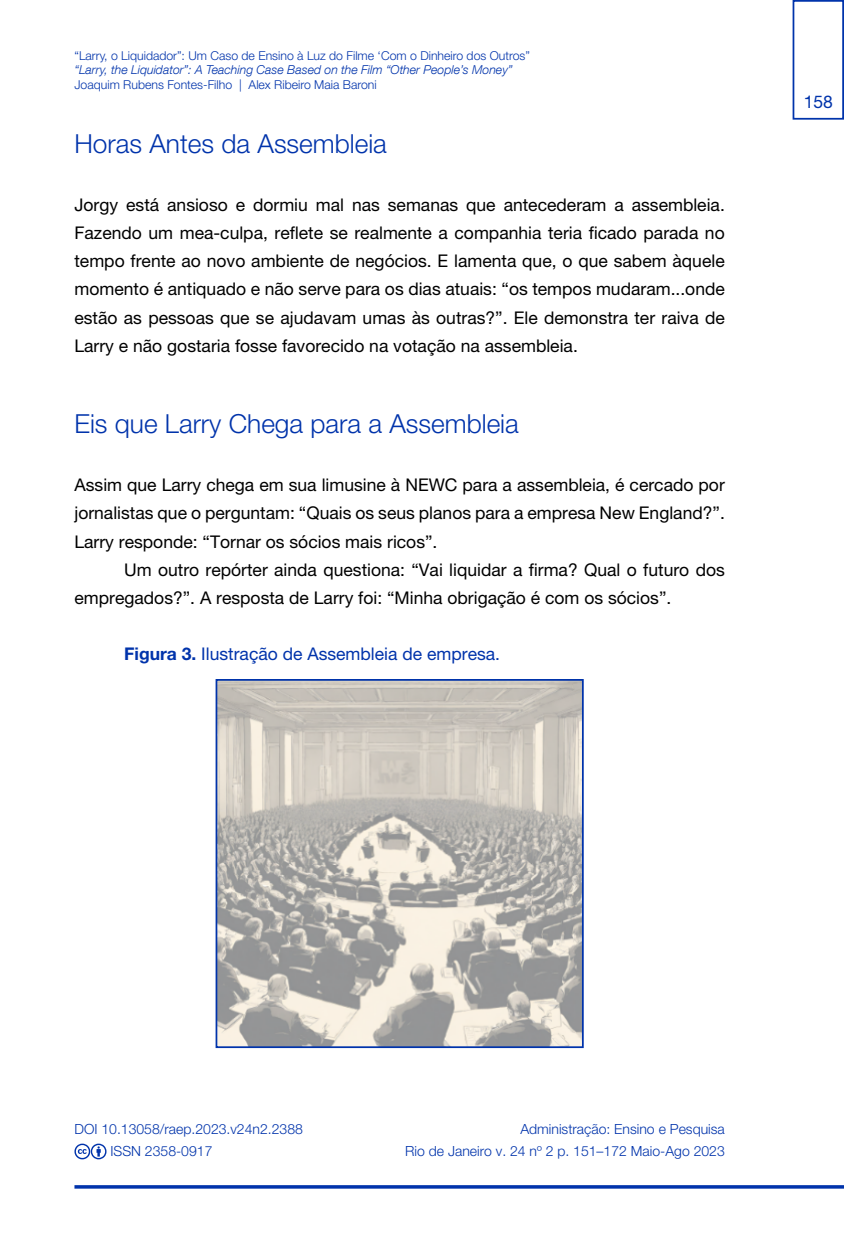
<style>
.page{position:relative;width:844px;height:1241px;background:#fff}
.page>*{position:absolute;margin:0;border:0;box-sizing:border-box;transform-origin:0 0}
.t1{font:300 26.25px "Helvetica Neue LT Std";color:#0033ab}
.t2{font:17.5px/28.2px "Helvetica Neue LT Std";color:#000;text-align:justify}
.t3{font:17.5px "Helvetica Neue LT Std";color:#0033ab}
.t4{font:300 14px/21.7px "Helvetica Neue LT Std";color:#0033ab;text-align:right}
.t5{font:300 12.25px "Helvetica Neue LT Std";color:#0033ab}
.t6{font:italic 300 12.25px "Helvetica Neue LT Com";color:#0033ab}
.s1{font-weight:700}
</style>
<div class="page">
<svg style="left:74px;top:1185px;width:769px;height:3px;fill:#0033ab"></svg>
<div style="left:792px;top:0;width:51px;height:120px;border:2px solid #0033ab"></div>
<svg style="left:74px;top:1143px;width:32px;height:16px"></svg>
<img style="left:218px;top:682px;width:362px;height:362px">
<div style="left:215px;top:679px;width:368px;height:368px;border:2px solid #0033ab"></div>
<p class="t5" style="left:74px;top:48px;width:457px">“Larry, o Liquidador”: Um Caso de Ensino à Luz do Filme ‘Com o Dinheiro dos Outros”</p>
<p class="t6" style="left:74px;top:63px;width:439px">“Larry, the Liquidator”: A Teaching Case Based on the Film “Other People’s Money”</p>
<p class="t5" style="left:74px;top:77px;width:304px">Joaquim Rubens Fontes-Filho | Alex Ribeiro Maia Baroni</p>
<h1 class="t1" style="left:74px;top:127px;width:314px">Horas Antes da Assembleia</h1>
<p class="t2" style="left:74px;top:190px;width:651px">Jorgy está ansioso e dormiu mal nas semanas que antecederam a assembleia.<br>Fazendo um mea-culpa, reflete se realmente a companhia teria ficado parada no tempo frente ao novo ambiente de negócios. E lamenta que, o que sabem àquele momento é antiquado e não serve para os dias atuais: “os tempos mudaram...onde estão as pessoas que se ajudavam umas às outras?”. Ele demonstra ter raiva de Larry e não gostaria fosse favorecido na votação na assembleia.</p>
<h1 class="t1" style="left:74px;top:408px;width:445px">Eis que Larry Chega para a Assembleia</h1>
<p class="t2" style="left:74px;top:470px;width:651px">Assim que Larry chega em sua limusine à NEWC para a assembleia, é cercado por jornalistas que o perguntam: “Quais os seus planos para a empresa New England?”.<br>Larry responde: “Tornar os sócios mais ricos”.</p>
<p class="t2" style="left:74px;top:555px;width:651px;text-indent:50px">Um outro repórter ainda questiona: “Vai liquidar a firma? Qual o futuro dos empregados?”. A resposta de Larry foi: “Minha obrigação é com os sócios”.</p>
<p class="t3" style="left:124px;top:643px;width:377px"><span class="s1">Figura 3.</span> Ilustração de Assembleia de empresa.</p>
<p class="t3" style="left:803px;top:91px;width:31px">158</p>
<p class="t4" style="left:110px;top:1117px;width:194px;text-align:left;text-indent:-36px">DOI 10.13058/raep.2023.v24n2.2388<br>ISSN 2358-0917</p>
<p class="t4" style="left:405px;top:1117px;width:321px">Administração: Ensino e Pesquisa<br>Rio de Janeiro v. 24 nº 2 p. 151–172 Maio-Ago 2023</p>
</div>
